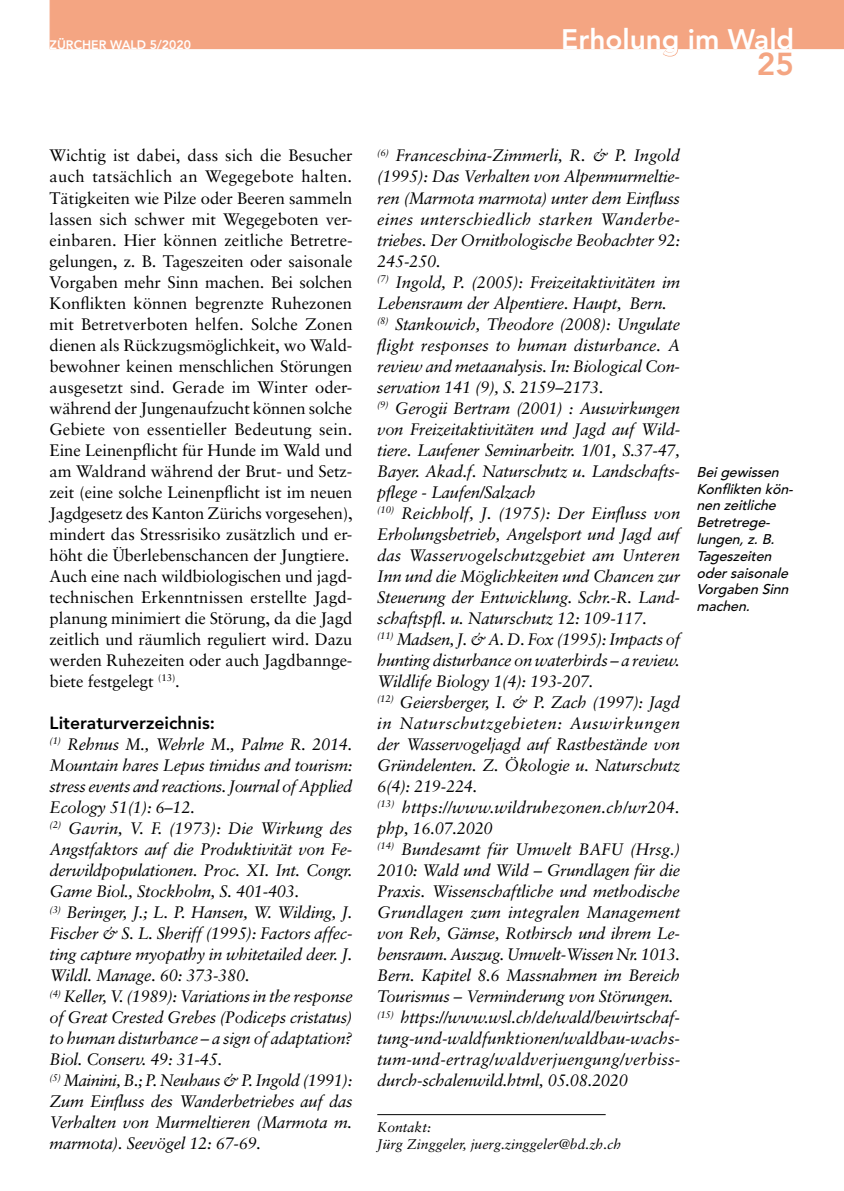
<style>
.page{position:relative;width:844px;height:1191px;background:#fff}
.page>*{position:absolute;margin:0;border:0;box-sizing:border-box;transform-origin:0 0}
.t1{font:800 31.5px "Avenir";color:#f4a582}
.t2{font:800 28px "Avenir";color:#fff}
.t3{font:800 17.5px "Avenir";color:#000}
.t4{font:italic 16.62px/21px "Sabon";letter-spacing:-.02em;color:#000}
.t5{font:16.62px/21px "Sabon";letter-spacing:-.005em;color:#000}
.t6{font:italic 500 14px/16.8px "Avenir";color:#000}
.t7{font:italic 14px/16.8px "Sabon";color:#000}
.t8{font:800 12.25px "Avenir";color:#fff}
</style>
<div class="page">
<hr style="left:377px;top:1114px;width:228px;height:1px;background:#000">
<svg style="left:50px;top:0;width:793px;height:57px;background:#f5b193"></svg>
<p class="t8" style="left:50px;top:38px;width:143px">ZÜRCHER WALD 5/2020</p>
<h2 class="t2" style="left:561px;top:23px;width:234px">Erholung im Wald</h2>
<h1 class="t1" style="left:756px;top:46px;width:39px">25</h1>
<p class="t5" style="left:50px;top:145px;width:304px">Wichtig ist dabei, dass sich die Besucher auch tatsächlich an Wegegebote halten.<br>Tätigkeiten wie Pilze oder Beeren sammeln lassen sich schwer mit Wegegeboten ver&shy;einbaren. Hier können zeitliche Betretre&shy;gelungen, z. B. Tageszeiten oder saisonale Vorgaben mehr Sinn machen. Bei solchen Konflikten können begrenzte Ruhezonen mit Betretverboten helfen. Solche Zonen dienen als Rückzugsmöglichkeit, wo Wald&shy;bewohner keinen menschlichen Störungen ausgesetzt sind. Gerade im Winter oder&shy;während der Jungenaufzucht können solche Gebiete von essentieller Bedeutung sein.<br>Eine Leinenpflicht für Hunde im Wald und am Waldrand während der Brut- und Setz&shy;zeit (eine solche Leinenpflicht ist im neuen Jagdgesetz des Kanton Zürichs vorgesehen), mindert das Stressrisiko zusätzlich und er&shy;höht die Überlebenschancen der Jungtiere.<br>Auch eine nach wildbiologischen und jagd&shy;technischen Erkenntnissen erstellte Jagd&shy;planung minimiert die Störung, da die Jagd zeitlich und räumlich reguliert wird. Dazu werden Ruhezeiten oder auch Jagdbannge&shy;biete festgelegt <sup>(13)</sup>.</p>
<p class="t3" style="left:50px;top:712px;width:167px">Literaturverzeichnis:</p>
<p class="t4" style="left:50px;top:733px;width:304px"><sup>(1)</sup> Rehnus M., Wehrle M., Palme R. 2014.<br>Mountain hares Lepus timidus and tourism: stress events and reactions. Journal of Applied Ecology 51(1): 6–12.<br><sup>(2)</sup> Gavrin, V. F. (1973): Die Wirkung des Angstfaktors auf die Produktivität von Fe&shy;derwildpopulationen. Proc. XI. Int. Congr.<br>Game Biol., Stockholm, S. 401-403.<br><sup>(3)</sup> Beringer, J.; L. P. Hansen, W. Wilding, J.<br>Fischer &amp; S. L. Sheriff (1995): Factors affec&shy;ting capture myopathy in whitetailed deer. J.<br>Wildl. Manage. 60: 373-380.<br><sup>(4)</sup> Keller, V. (1989): Variations in the response of Great Crested Grebes (Podiceps cristatus) to human disturbance – a sign of adaptation?<br>Biol. Conserv. 49: 31-45.<br><sup>(5)</sup> Mainini, B.; P. Neuhaus &amp; P. Ingold (1991):<br>Zum Einfluss des Wanderbetriebes auf das Verhalten von Murmeltieren (Marmota m. marmota). Seevögel 12: 67-69.</p>
<p class="t4" style="left:377px;top:145px;width:304px"><sup>(6)</sup> Franceschina-Zimmerli, R. &amp; P. Ingold (1995): Das Verhalten von Alpenmurmeltie&shy;ren (Marmota marmota) unter dem Einfluss eines unterschiedlich starken Wanderbe&shy;triebes. Der Ornithologische Beobachter 92:<br>245-250.<br><sup>(7)</sup> Ingold, P. (2005): Freizeitaktivitäten im Lebensraum der Alpentiere. Haupt, Bern. <sup>(8)</sup> Stankowich, Theodore (2008): Ungulate flight responses to human disturbance. A review and metaanalysis. In: Biological Con&shy;servation 141 (9), S. 2159–2173.<br><sup>(9)</sup> Gerogii Bertram (2001) : Auswirkungen von Freizeitaktivitäten und Jagd auf Wild&shy;tiere. Laufener Seminarbeitr. 1/01, S.37-47, Bayer. Akad.f. Naturschutz u. Landschafts&shy;pflege - Laufen/Salzach<br><sup>(10)</sup> Reichholf, J. (1975): Der Einfluss von Erholungsbetrieb, Angelsport und Jagd auf das Wasservogelschutzgebiet am Unteren Inn und die Möglichkeiten und Chancen zur Steuerung der Entwicklung. Schr.-R. Land&shy;schaftspfl. u. Naturschutz 12: 109-117.<br><sup>(11)</sup> Madsen, J. &amp; A. D. Fox (1995): Impacts of hunting disturbance on waterbirds – a review.<br>Wildlife Biology 1(4): 193-207.<br><sup>(12)</sup> Geiersberger, I. &amp; P. Zach (1997): Jagd in Naturschutzgebieten: Auswirkungen der Wasservogeljagd auf Rastbestände von Gründelenten. Z. Ökologie u. Naturschutz 6(4): 219-224.<br><sup>(13)</sup> https://www.wildruhezonen.ch/wr204. php, 16.07.2020<br><sup>(14)</sup> Bundesamt für Umwelt BAFU (Hrsg.)<br>2010: Wald und Wild – Grundlagen für die Praxis. Wissenschaftliche und methodische Grundlagen zum integralen Management von Reh, Gämse, Rothirsch und ihrem Le&shy;bensraum. Auszug. Umwelt-Wissen Nr. 1013.<br>Bern. Kapitel 8.6 Massnahmen im Bereich Tourismus – Verminderung von Störungen. <sup>(15)</sup> https://www.wsl.ch/de/wald/bewirtschaf&shy;tung-und-waldfunktionen/waldbau-wachs&shy;tum-und-ertrag/waldverjuengung/verbiss&shy;durch-schalenwild.html, 05.08.2020</p>
<p class="t7" style="left:377px;top:1119px;width:245px">Kontakt:<br>Jürg Zinggeler, juerg.zinggeler@bd.zh.ch</p>
<p class="t6" style="left:696px;top:464px;width:101px">Beigewissen<br>Konflikten kön&shy;nen zeitliche<br>Betretrege&shy;lungen,z.B.<br>Tageszeiten odersaisonale<br>Vorgaben Sinn machen.</p>
</div>
